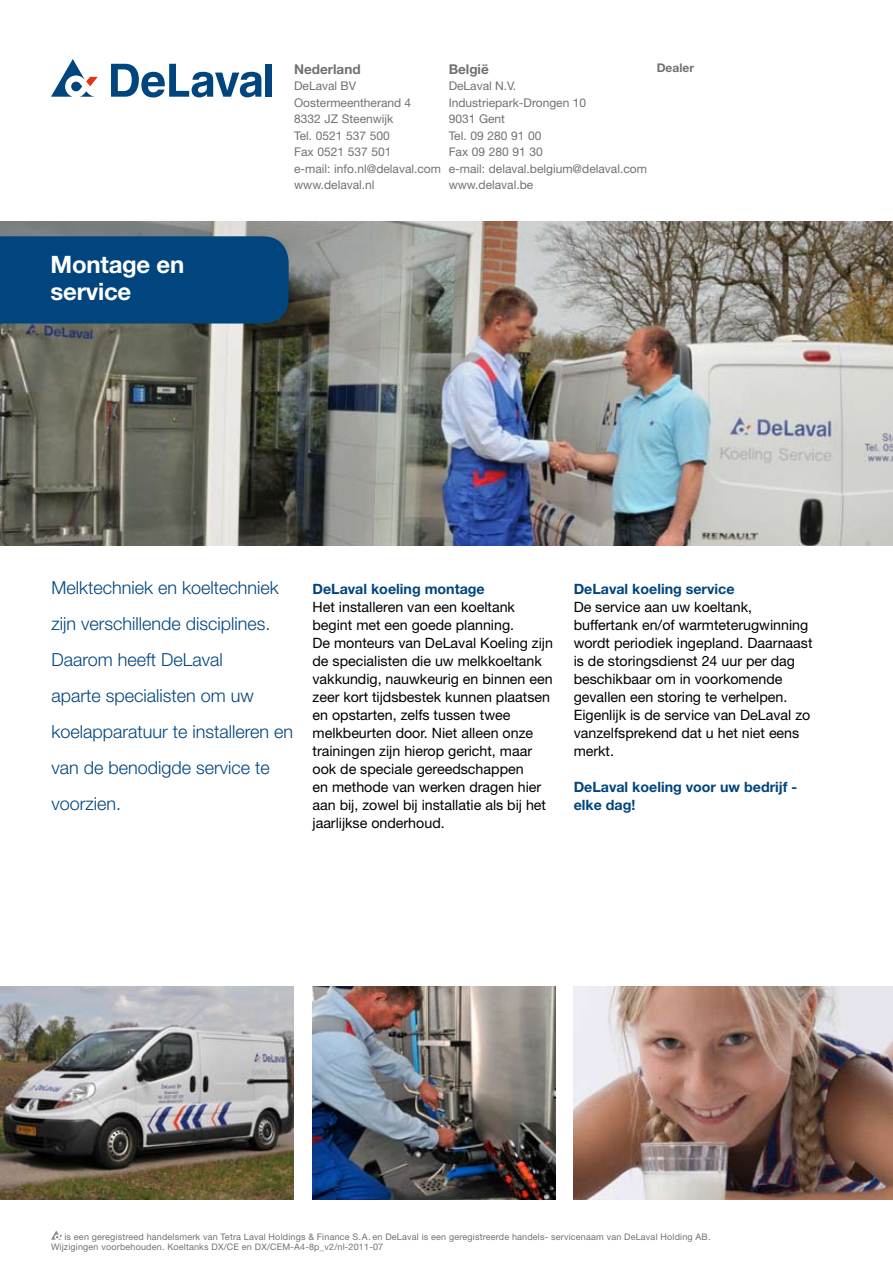
<style>
.page{position:relative;width:893px;height:1263px;background:#fff}
.page>*{position:absolute;margin:0;border:0;box-sizing:border-box;transform-origin:0 0}
.t1{font:700 24px/27px "Helvetica Neue LT Std";letter-spacing:-.01em;color:#fff}
.t2{font:300 18px/36px "Helvetica Neue LT Std";color:#00457d}
.t3{font:14.25px/18px "Helvetica Neue LT Std";color:#000}
.t4{font:700 14.25px/18px "Helvetica Neue LT Std";color:#00457d}
.t5{font:700 13.5px "Helvetica Neue LT Std";color:#707173}
.t6{font:12px/16.5px "Helvetica Neue LT Std";color:#707173}
.t7{font:700 12px "Helvetica Neue LT Std";color:#707173}
.t8{font:9px/10.5px "Helvetica Neue LT Std";letter-spacing:.02em;color:#707173}
</style>
<div class="page">
<img style="left:0;top:221px;width:893px;height:324px">
<svg style="left:51px;top:1230px;width:11px;height:10px"></svg>
<div style="left:266px;top:64px;width:6px;height:33px;background:#00457d"></div>
<svg style="left:111px;top:64px;width:150px;height:33px"></svg>
<svg style="left:51px;top:59px;width:47px;height:38px"></svg>
<div style="left:0;top:236px;width:289px;height:87px;background:#00457d"></div>
<img style="left:0;top:987px;width:294px;height:212px">
<img style="left:573px;top:987px;width:320px;height:212px">
<img style="left:312px;top:987px;width:243px;height:212px">
<h1 class="t1" style="left:51px;top:250px;width:135px">Montage en service</h1>
<p class="t5" style="left:294px;top:61px;width:68px">Nederland</p>
<p class="t5" style="left:449px;top:61px;width:42px">België</p>
<p class="t6" style="left:294px;top:78px;width:64px">DeLaval BV</p>
<p class="t6" style="left:449px;top:78px;width:69px">DeLaval N.V.</p>
<p class="t6" style="left:294px;top:94px;width:119px">Oostermeentherand 4</p>
<p class="t6" style="left:449px;top:94px;width:139px">Industriepark-Drongen 10</p>
<p class="t6" style="left:294px;top:111px;width:101px">8332 JZ Steenwijk</p>
<p class="t6" style="left:449px;top:111px;width:58px">9031 Gent</p>
<p class="t6" style="left:294px;top:127px;width:97px">Tel. 0521 537 500</p>
<p class="t6" style="left:449px;top:127px;width:94px">Tel. 09 280 91 00</p>
<p class="t6" style="left:294px;top:144px;width:99px">Fax 0521 537 501</p>
<p class="t6" style="left:294px;top:144px;width:354px;text-indent:154px">Fax 09 280 91 30<br>e-mail: info.nl@delaval.com e-mail: delaval.belgium@delaval.com www.delaval.nl</p>
<p class="t6" style="left:449px;top:177px;width:86px">www.delaval.be</p>
<p class="t7" style="left:657px;top:60px;width:39px">Dealer</p>
<p class="t2" style="left:51px;top:569px;width:243px">Melktechniek en koeltechniek zijn verschillende disciplines.<br>Daarom heeft DeLaval<br>aparte specialisten om uw koelapparatuur te installeren en van de benodigde service te voorzien.</p>
<p class="t4" style="left:312px;top:580px;width:174px">DeLaval koeling montage</p>
<p class="t3" style="left:312px;top:598px;width:242px">Het installeren van een koeltank begint met een goede planning.<br>De monteurs van DeLaval Koeling zijn de specialisten die uw melkkoeltank vakkundig, nauwkeurig en binnen een zeer kort tijdsbestek kunnen plaatsen en opstarten, zelfs tussen twee melkbeurten door. Niet alleen onze trainingen zijn hierop gericht, maar ook de speciale gereedschappen<br>en methode van werken dragen hier aan bij, zowel bij installatie als bij het jaarlijkse onderhoud.</p>
<p class="t4" style="left:574px;top:580px;width:162px">DeLaval koeling service</p>
<p class="t3" style="left:574px;top:598px;width:240px">De service aan uw koeltank, buffertank en/of warmteterugwinning wordt periodiek ingepland. Daarnaast is de storingsdienst 24 uur per dag beschikbaar om in voorkomende gevallen een storing te verhelpen.<br>Eigenlijk is de service van DeLaval zo vanzelfsprekend dat u het niet eens merkt.</p>
<p class="t4" style="left:574px;top:778px;width:225px">DeLaval koeling voor uw bedrijf - elke dag!</p>
<p class="t8" style="left:51px;top:1231px;width:661px;text-indent:13px">is een geregistreed handelsmerk van Tetra Laval Holdings &amp; Finance S.A. en DeLaval is een geregistreerde handels- servicenaam van DeLaval Holding AB.<br>Wijzigingen voorbehouden. Koeltanks DX/CE en DX/CEM-A4-8p_v2/nl-2011-07</p>
</div>
